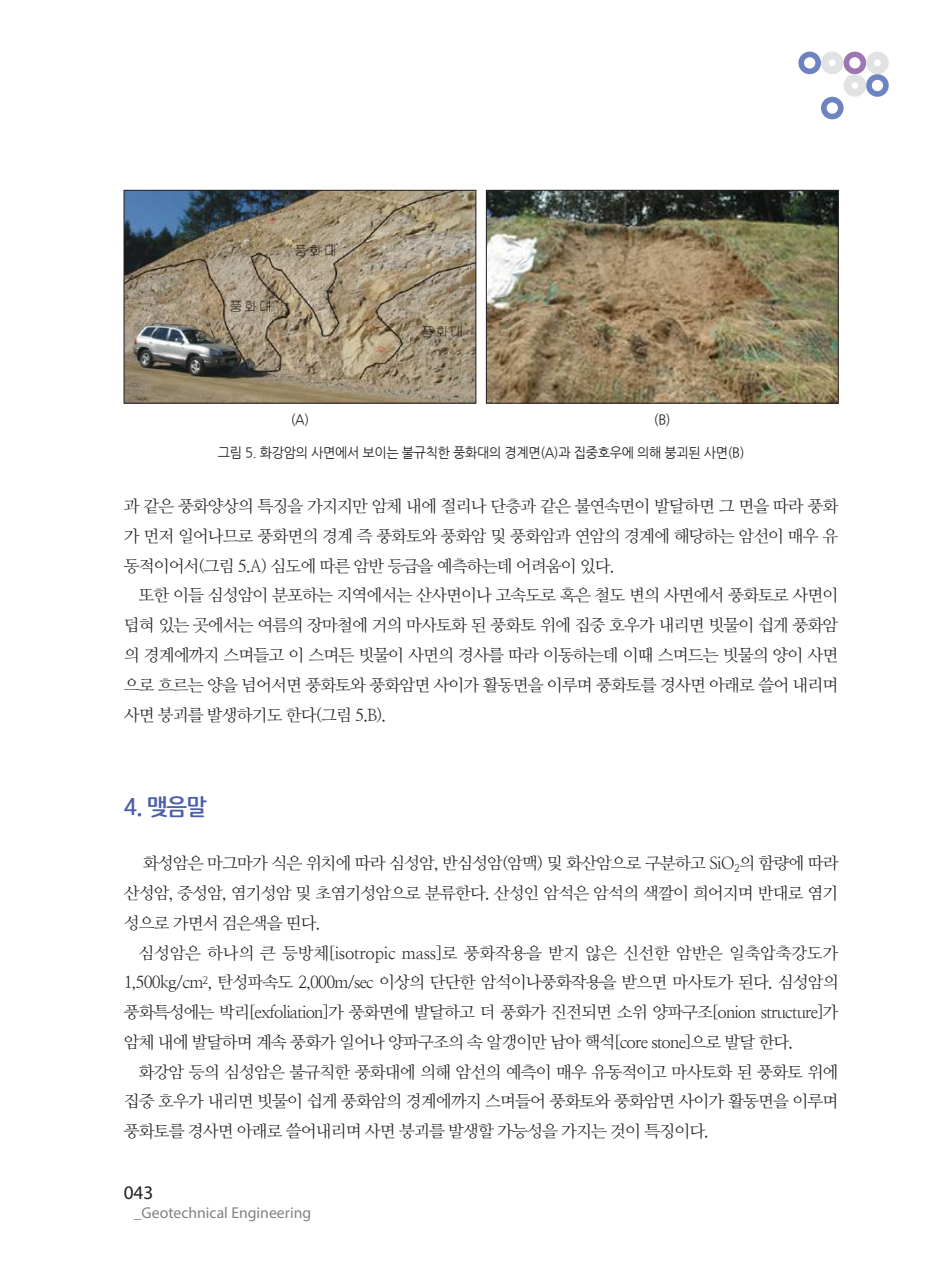
<style>
.page{position:relative;width:940px;height:1276px;background:#fff}
.page>*{position:absolute;margin:0;border:0;box-sizing:border-box;transform-origin:0 0}
.t1{font:700 22.75px "Nanum Gothic";color:#4a5da9}
.t2{font:19.25px "Myriad Pro";color:#231f20}
.t3{font:16.62px/29.8px "Nanum Myeongjo";letter-spacing:-.05em;color:#231f20;text-align:justify}
.t4{font:15.75px "Myriad Pro";color:#808285}
.t5{font:13.65px "Nanum Gothic";letter-spacing:-.025em;color:#231f20;scale:.96 1}
</style>
<div class="page">
<svg style="left:798px;top:52px;width:90px;height:67px"></svg>
<img style="left:488px;top:192px;width:348px;height:209px">
<div style="left:486px;top:190px;width:352px;height:213px;border:1px solid #231f20"></div>
<img style="left:126px;top:192px;width:348px;height:209px">
<div style="left:124px;top:190px;width:352px;height:213px;border:1px solid #231f20"></div>
<p class="t5" style="left:291px;top:413px;width:21px">(A)</p>
<p class="t5" style="left:654px;top:413px;width:19px">(B)</p>
<p class="t5" style="left:218px;top:446px;width:550px">그림 5. 화강암의 사면에서 보이는 불규칙한 풍화대의 경계면(A)과 집중호우에 의해 붕괴된 사면(B)</p>
<p class="t3" style="left:124px;top:491px;width:716px">과 같은 풍화양상의 특징을 가지지만 암체 내에 절리나 단층과 같은 불연속면이 발달하면 그 면을 따라 풍화 가 먼저 일어나므로 풍화면의 경계 즉 풍화토와 풍화암 및 풍화암과 연암의 경계에 해당하는 암선이 매우 유 동적이어서(그림 5.A) 심도에 따른 암반 등급을 예측하는데 어려움이 있다.</p>
<p class="t3" style="left:124px;top:580px;width:716px;text-indent:15px">또한 이들 심성암이 분포하는 지역에서는 산사면이나 고속도로 혹은 철도 변의 사면에서 풍화토로 사면이 덥혀 있는 곳에서는 여름의 장마철에 거의 마사토화 된 풍화토 위에 집중 호우가 내리면 빗물이 쉽게 풍화암 의 경계에까지 스며들고 이 스며든 빗물이 사면의 경사를 따라 이동하는데 이때 스며드는 빗물의 양이 사면 으로 흐르는 양을 넘어서면 풍화토와 풍화암면 사이가 활동면을 이루며 풍화토를 경사면 아래로 쓸어 내리며 사면 붕괴를 발생하기도 한다(그림 5.B).</p>
<h1 class="t1" style="left:124px;top:795px;width:84px">4. 맺음말</h1>
<p class="t3" style="left:124px;top:848px;width:716px;text-indent:19px">화성암은 마그마가 식은 위치에 따라 심성암, 반심성암(암맥) 및 화산암으로 구분하고 SiO<sub>2</sub>의 함량에 따라 산성암, 중성암, 염기성암 및 초염기성암으로 분류한다. 산성인 암석은 암석의 색깔이 희어지며 반대로 염기 성으로 가면서 검은색을 띤다.</p>
<p class="t3" style="left:124px;top:937px;width:716px;text-indent:15px">심성암은 하나의 큰 등방체[isotropic mass]로 풍화작용을 받지 않은 신선한 암반은 일축압축강도가 1,500kg/cm<sup>2</sup>, 탄성파속도 2,000m/sec 이상의 단단한 암석이나풍화작용을 받으면 마사토가 된다. 심성암의 풍화특성에는 박리[exfoliation]가 풍화면에 발달하고 더 풍화가 진전되면 소위 양파구조[onion structure]가 암체 내에 발달하며 계속 풍화가 일어나 양파구조의 속 알갱이만 남아 핵석[core stone]으로 발달 한다.</p>
<p class="t3" style="left:124px;top:1056px;width:716px;text-indent:15px">화강암 등의 심성암은 불규칙한 풍화대에 의해 암선의 예측이 매우 유동적이고 마사토화 된 풍화토 위에 집중 호우가 내리면 빗물이 쉽게 풍화암의 경계에까지 스며들어 풍화토와 풍화암면 사이가 활동면을 이루며 풍화토를 경사면 아래로 쓸어내리며 사면 붕괴를 발생할 가능성을 가지는 것이 특징이다.</p>
<p class="t2" style="left:124px;top:1180px;width:31px">043</p>
<p class="t4" style="left:134px;top:1203px;width:179px">_Geotechnical Engineering</p>
</div>
